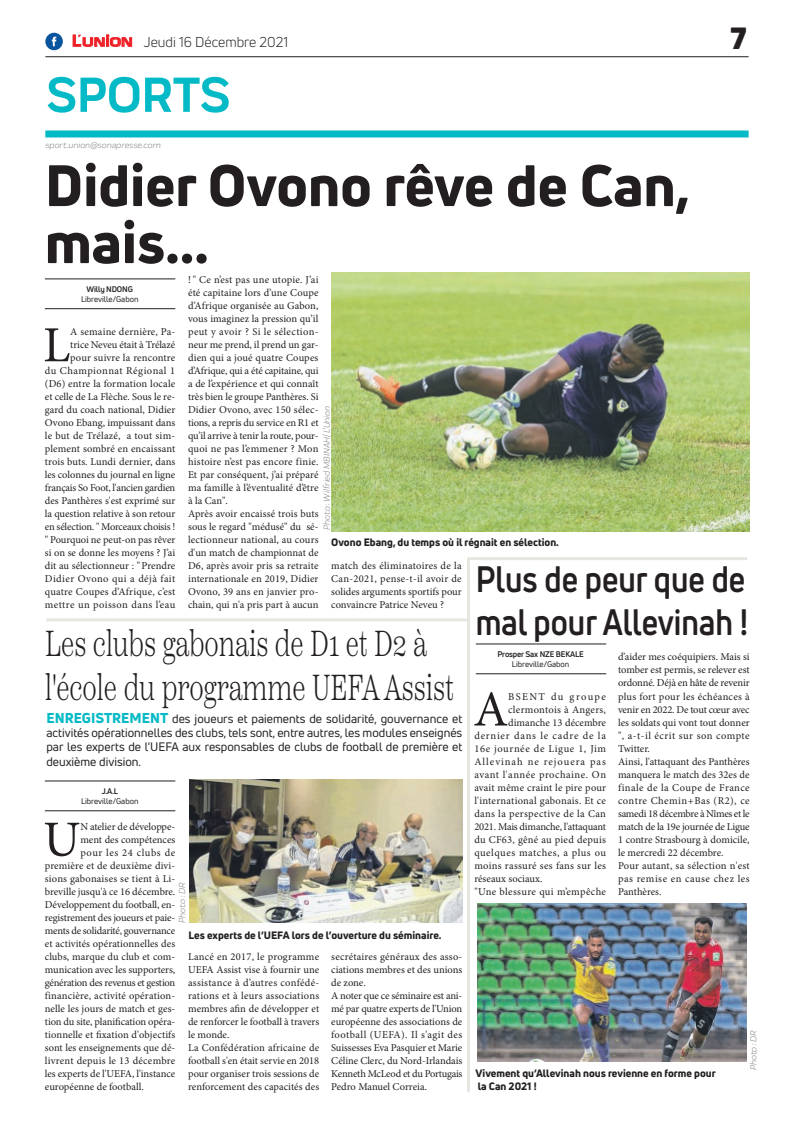
<style>
.page{position:relative;width:794px;height:1129px;background:#fff}
.page>*{position:absolute;margin:0;border:0;box-sizing:border-box;transform-origin:0 0}
.t1{font:800 57px/57px "Uni Neue";color:#231f20}
.t2{font:700 51px "Praktika";color:#03bac6}
.t3{font:50.5px "Minion Pro";color:#231f20}
.t4{font:300 36px/43.2px "Scotch Text";color:#231f20;scale:.71 1}
.t5{font:700 36px/43.2px "Uni Neue";color:#231f20;scale:.87 1}
.t6{font:900 30px "Uni Neue";color:#231f20}
.t7{font:14px "Uni Neue";color:#231f20}
.t8{font:12px/14.4px "Uni Neue";color:#231f20;text-align:justify}
.t9{font:10.5px/13px "Minion Pro";color:#231f20}
.t10{font:800 10.5px/12.6px "Uni Neue";color:#231f20}
.t11{font:10.5px "Minion Pro";letter-spacing:.02em;color:#231f20}
.t12{font:10.5px "Minion Pro";letter-spacing:.025em;color:#231f20}
.t13{font:10.5px "Minion Pro";letter-spacing:-.02em;color:#231f20}
.t14{font:10.5px "Minion Pro";letter-spacing:.045em;color:#231f20}
.t15{font:10.5px "Minion Pro";letter-spacing:.055em;color:#231f20}
.t16{font:10.5px "Minion Pro";letter-spacing:-.025em;color:#231f20}
.t17{font:10.5px "Minion Pro";letter-spacing:.035em;color:#231f20}
.t18{font:10.5px "Minion Pro";letter-spacing:.03em;color:#231f20}
.t19{font:10.5px "Minion Pro";letter-spacing:.07em;color:#231f20}
.t20{font:10.5px "Minion Pro";letter-spacing:.09em;color:#231f20}
.t21{font:10.5px "Minion Pro";letter-spacing:.125em;color:#231f20}
.t22{font:italic 9px "Praktika";color:#818386}
.t23{font:8px "Uni Neue";color:#231f20}
.t24{font:700 8px "Uni Neue";letter-spacing:-.02em;color:#231f20}
.s1{font-family:"Eurostile";font-weight:600;font-size:15px;color:#ee1d23}
.s2{font-family:"Eurostile";font-weight:600;font-size:11.4px;color:#ee1d23}
.s3{font-weight:800;font-size:14px;color:#03bac6}
</style>
<div class="page">
<hr style="left:45px;top:56px;width:703px;height:1px;background:#231f20">
<div style="left:45px;top:130px;width:703px;height:7px;background:#03bac6"></div>
<svg style="left:72px;top:34px;width:60px;height:13px"></svg>
<div style="left:45px;top:33px;width:18px;height:17px;background:#08549e;border-radius:50%"></div>
<svg style="left:52px;top:37px;width:4px;height:9px"></svg>
<hr style="left:476px;top:673px;width:130px;height:1px;background:#231f20">
<hr style="left:476px;top:643px;width:130px;height:1px;background:#231f20">
<img style="left:477px;top:903px;width:270px;height:158px">
<hr style="left:45px;top:308px;width:130px;height:1px;background:#231f20">
<hr style="left:45px;top:279px;width:130px;height:1px;background:#231f20">
<img style="left:331px;top:272px;width:418px;height:259px">
<hr style="left:45px;top:810px;width:130px;height:1px;background:#231f20">
<hr style="left:45px;top:780px;width:130px;height:1px;background:#231f20">
<hr style="left:468px;top:557px;width:279px;height:3px;background:#e8e6e0">
<hr style="left:467px;top:557px;width:3px;height:534px;background:#e8e6e0">
<hr style="left:46px;top:618px;width:422px;height:3px;background:#e8e6e0">
<img style="left:190px;top:779px;width:272px;height:143px">
<h3 class="t7" style="left:72px;top:33px;width:217px"><span class="s1">L</span><span class="s2">UNION</span> Jeudi 16 Décembre 2021</h3>
<h2 class="t2" style="left:46px;top:54px;width:185px">SPORTS</h2>
<p class="t22" style="left:45px;top:139px;width:117px">sport.union@sonapresse.com</p>
<h3 class="t6" style="left:730px;top:17px;width:18px">7</h3>
<h1 class="t1" style="left:45px;top:156px;width:646px">Didier Ovono rêve de Can, mais...</h1>
<p class="t24" style="left:87px;top:284px;width:48px">Willy NDONG</p>
<p class="t23" style="left:81px;top:294px;width:59px">Libreville/Gabon</p>
<p class="t9" style="left:188px;top:273px;width:132px">! " Ce n’est pas une utopie. J’ai été capitaine lors d’une Coupe d’Afrique organisée au Gabon, vous imaginez la pression qu’il peut y avoir ? Si le sélection&shy;neur me prend, il prend un gar&shy;dien qui a joué quatre Coupes d’Afrique, qui a été capitaine, qui a de l’expérience et qui connaît très bien le groupe Panthères. Si<br>Didier Ovono, avec 150 sélec&shy;tions, a repris du service en R1 et qu’il arrive à tenir la route, pour&shy;quoi ne pas l’emmener ? Mon histoire n’est pas encore finie.<br>Et par conséquent, j’ai préparé ma famille à l’éventualité d’être à la Can".<br>Après avoir encaissé trois buts sous le regard "médusé" du sé&shy;lectionneur national, au cours d'un match de championnat de<br>D6, après avoir pris sa retraite internationale en 2019, Didier<br>Ovono, 39 ans en janvier pro&shy;chain, qui n'a pris part à aucun</p>
<p class="t9" style="left:45px;top:325px;width:132px;text-align:right">A semaine dernière, Pa-<br>trice Neveu était à Trélazé<br>pour suivre la rencontre<br>du Championnat Régional 1 (D6) entre la formation locale et celle de La Flèche. Sous le re&shy;gard du coach national, Didier<br>Ovono Ebang, impuissant dans le but de Trélazé, a tout sim&shy;plement sombré en encaissant trois buts. Lundi dernier, dans les colonnes du journal en ligne français So Foot, l'ancien gardien des Panthères s'est exprimé sur la question relative à son retour en sélection. " Morceaux choisis ! " Pourquoi ne peut-on pas rêver si on se donne les moyens ? J’ai dit au sélectionneur : "Prendre<br>Didier Ovono qui a déjà fait quatre Coupes d’Afrique, c’est mettre un poisson dans l’eau</p>
<h3 class="t3" style="left:43px;top:311px;width:29px">L</h3>
<p class="t22" style="left:320px;top:530px;width:126px;rotate:-90deg">Photo : Wilfried MBINAH/ L’Union</p>
<p class="t10" style="left:331px;top:535px;width:229px">Ovono Ebang, du temps où il régnait en sélection.</p>
<p class="t9" style="left:331px;top:559px;width:132px;text-align:justify">match des éliminatoires de la Can-2021, pense-t-il avoir de solides arguments sportifs pour convaincre Patrice Neveu ?</p>
<h3 class="t5" style="left:476px;top:556px;width:315px">Plus de peur que de mal pour Allevinah !</h3>
<p class="t24" style="left:497px;top:649px;width:88px">Prosper Sax NZE BEKALE</p>
<p class="t23" style="left:512px;top:659px;width:59px">Libreville/Gabon</p>
<h3 class="t4" style="left:45px;top:622px;width:577px">Les clubs gabonais de D1 et D2 à l'école du programme UEFA Assist</h3>
<p class="t9" style="left:618px;top:650px;width:133px">d’aider mes coéquipiers. Mais si tomber est permis, se relever est ordonné. Déjà en hâte de revenir plus fort pour les échéances à venir en 2022. De tout cœur avec les soldats qui vont tout donner ", a-t-il écrit sur son compte<br>Twitter.<br>Ainsi, l'attaquant des Panthères manquera le match des 32es de finale de la Coupe de France contre Chemin+Bas (R2), ce samedi 18 décembre à Nîmes et le match de la 19e journée de Ligue<br>1 contre Strasbourg à domicile, le mercredi 22 décembre.<br>Pour autant, sa sélection n'est pas remise en cause chez les<br>Panthères.</p>
<h3 class="t3" style="left:473px;top:675px;width:36px">A</h3>
<p class="t21" style="left:508px;top:689px;width:99px">BSENT du groupe</p>
<p class="t11" style="left:508px;top:702px;width:99px">clermontois à Angers,</p>
<p class="t9" style="left:508px;top:715px;width:99px">dimanche 13 décembre</p>
<p class="t19" style="left:474px;top:728px;width:133px">dernier dans le cadre de la</p>
<p class="t15" style="left:474px;top:741px;width:133px">16e journée de Ligue 1, Jim</p>
<p class="t20" style="left:474px;top:754px;width:133px">Allevinah ne rejouera pas</p>
<p class="t14" style="left:474px;top:767px;width:133px">avant l'année prochaine. On</p>
<p class="t9" style="left:474px;top:780px;width:133px">avait même craint le pire pour</p>
<p class="t11" style="left:474px;top:793px;width:133px">l'international gabonais. Et ce</p>
<p class="t17" style="left:474px;top:806px;width:133px">dans la perspective de la Can</p>
<p class="t13" style="left:474px;top:819px;width:133px">2021. Mais dimanche, l'attaquant</p>
<p class="t12" style="left:474px;top:832px;width:133px">du CF63, gêné au pied depuis</p>
<p class="t14" style="left:474px;top:845px;width:133px">quelques matches, a plus ou</p>
<p class="t12" style="left:474px;top:858px;width:133px">moins rassuré ses fans sur les</p>
<p class="t9" style="left:474px;top:871px;width:70px">réseaux sociaux.</p>
<p class="t18" style="left:474px;top:884px;width:133px">"Une blessure qui m’empêche</p>
<p class="t8" style="left:46px;top:710px;width:417px"><span class="s3">ENREGISTREMENT</span> des joueurs et paiements de solidarité, gouvernance et activités opérationnelles des clubs, tels sont, entre autres, les modules enseignés par les experts de l'UEFA aux responsables de clubs de football de première et deuxième division.</p>
<p class="t24" style="left:102px;top:785px;width:18px">J.A.L</p>
<p class="t23" style="left:81px;top:796px;width:59px">Libreville/Gabon</p>
<h3 class="t3" style="left:43px;top:805px;width:39px">U</h3>
<p class="t9" style="left:80px;top:819px;width:96px">N atelier de développe-</p>
<p class="t9" style="left:80px;top:832px;width:96px">ment des compétences</p>
<p class="t15" style="left:80px;top:845px;width:96px">pour les 24 clubs de</p>
<p class="t9" style="left:45px;top:858px;width:132px">première et de deuxième divi-</p>
<p class="t11" style="left:45px;top:871px;width:132px">sions gabonaises se tient à Li-</p>
<p class="t9" style="left:45px;top:884px;width:132px">breville jusqu'à ce 16 décembre.</p>
<p class="t9" style="left:45px;top:897px;width:132px">Développement du football, en-</p>
<p class="t9" style="left:45px;top:910px;width:132px">registrement des joueurs et paie-</p>
<p class="t16" style="left:45px;top:923px;width:132px">ments de solidarité, gouvernance</p>
<p class="t9" style="left:45px;top:936px;width:132px">et activités opérationnelles des</p>
<p class="t9" style="left:45px;top:949px;width:132px">clubs, marque du club et com-</p>
<p class="t9" style="left:45px;top:962px;width:132px">munication avec les supporters,</p>
<p class="t13" style="left:45px;top:975px;width:132px">génération des revenus et gestion</p>
<p class="t11" style="left:45px;top:988px;width:132px">financière, activité opération-</p>
<p class="t9" style="left:45px;top:1001px;width:132px">nelle les jours de match et ges-</p>
<p class="t9" style="left:45px;top:1014px;width:132px">tion du site, planification opéra-</p>
<p class="t9" style="left:45px;top:1027px;width:132px">tionnelle et fixation d'objectifs</p>
<p class="t9" style="left:45px;top:1040px;width:132px">sont les enseignements que dé-</p>
<p class="t12" style="left:45px;top:1053px;width:132px">livrent depuis le 13 décembre</p>
<p class="t9" style="left:45px;top:1066px;width:132px">les experts de l'UEFA, l'instance</p>
<p class="t9" style="left:45px;top:1079px;width:100px">européenne de football.</p>
<p class="t22" style="left:176px;top:922px;width:41px;rotate:-90deg">Photo : DR</p>
<p class="t10" style="left:189px;top:928px;width:254px">Les experts de l’UEFA lors de l’ouverture du séminaire.</p>
<p class="t9" style="left:188px;top:949px;width:133px">Lancé en 2017, le programme<br>UEFA Assist vise à fournir une assistance à d’autres confédé&shy;rations et à leurs associations membres afin de développer et de renforcer le football à travers le monde.<br>La Confédération africaine de football s'en était servie en 2018 pour organiser trois sessions de renforcement des capacités des</p>
<p class="t9" style="left:331px;top:949px;width:133px">secrétaires généraux des asso&shy;ciations membres et des unions de zone.<br>A noter que ce séminaire est ani&shy;mé par quatre experts de l'Union européenne des associations de football (UEFA). Il s'agit des<br>Suissesses Eva Pasquier et Marie<br>Céline Clerc, du Nord-Irlandais<br>Kenneth McLeod et du Portugais<br>Pedro Manuel Correia.</p>
<p class="t22" style="left:747px;top:1070px;width:41px;rotate:-90deg">Photo : DR</p>
<p class="t10" style="left:475px;top:1066px;width:242px">Vivement qu’Allevinah nous revienne en forme pour la Can 2021 !</p>
</div>
